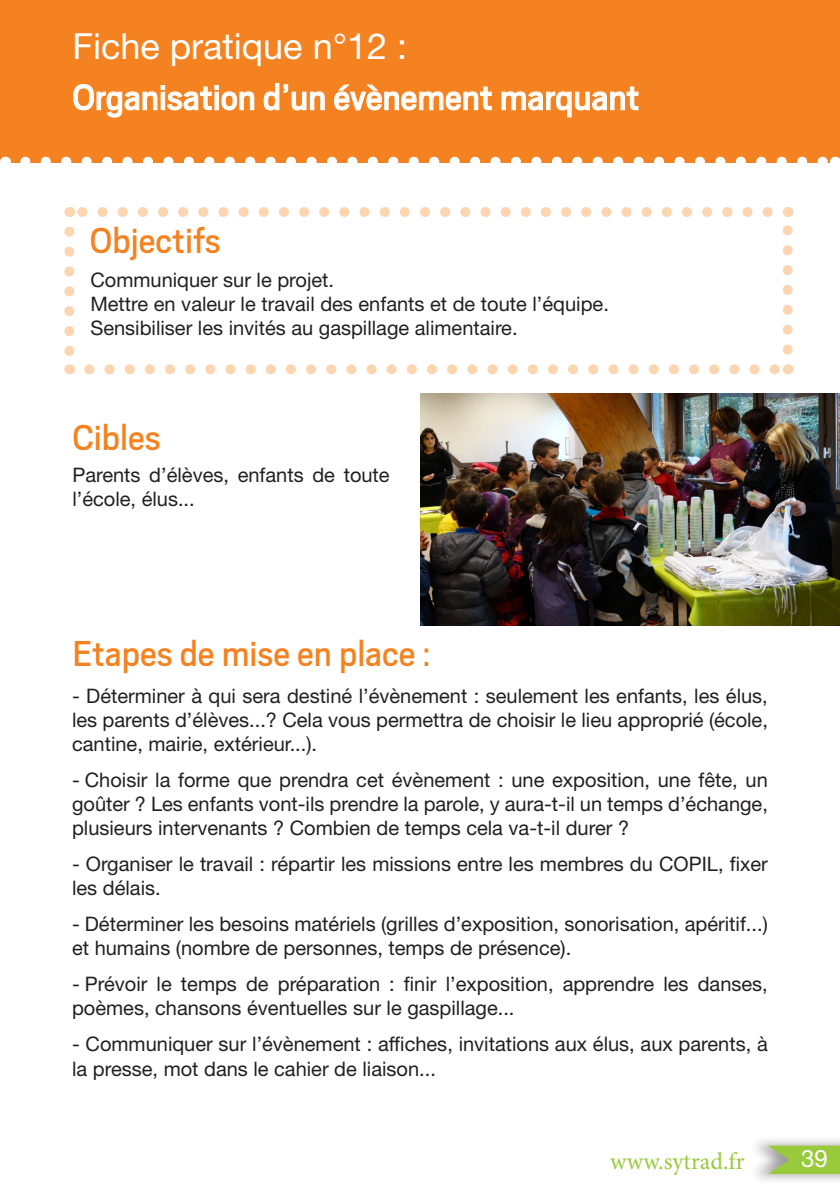
<style>
.page{position:relative;width:840px;height:1191px;background:#fff}
.page>*{position:absolute;margin:0;border:0;box-sizing:border-box;transform-origin:0 0}
.t1{font:40px "Scout";color:#f58220}
.t2{font:40px "Scout";color:#fff}
.t3{font:36px "Helvetica Neue LT Std";color:#fff}
.t4{font:24px "Minion Pro";letter-spacing:.005em;color:#99ca3b}
.t5{font:24px "Helvetica Neue LT Std";color:#fff}
.t6{font:20px/24px "Helvetica Neue LT Std";color:#231f20}
</style>
<div class="page">
<div style="left:0;top:0;width:839px;height:163px;background:#f58220"></div>
<svg style="left:25px;top:157px;width:799px;height:6px"></svg>
<svg style="left:0;top:157px;width:6px;height:6px"></svg>
<svg style="left:73px;top:84px;width:182px;height:34px"></svg>
<svg style="left:263px;top:83px;width:62px;height:28px"></svg>
<svg style="left:334px;top:84px;width:158px;height:27px"></svg>
<svg style="left:501px;top:86px;width:137px;height:32px"></svg>
<svg style="left:89px;top:364px;width:688px;height:10px"></svg>
<svg style="left:79px;top:207px;width:688px;height:10px"></svg>
<svg style="left:64px;top:232px;width:10px;height:142px"></svg>
<svg style="left:782px;top:207px;width:10px;height:143px"></svg>
<img style="left:420px;top:394px;width:419px;height:231px">
<div style="left:747px;top:1134px;width:92px;height:51px;background:#231f20;opacity:.45"></div>
<svg style="left:767px;top:1145px;width:72px;height:29px;background:#9fc752"></svg>
<p class="t3" style="left:72px;top:25px;width:336px">Fiche pratique n°12 :</p>
<p class="t2" style="left:72px;top:71px;width:568px">Organisation d’un évènement marquant</p>
<p class="t1" style="left:90px;top:215px;width:132px">Objectifs</p>
<p class="t6" style="left:90px;top:267px;width:245px">Communiquer sur le projet.</p>
<p class="t6" style="left:90px;top:291px;width:519px">Mettre en valeur le travail des enfants et de toute l’équipe.</p>
<p class="t6" style="left:90px;top:315px;width:428px">Sensibiliser les invités au gaspillage alimentaire.</p>
<p class="t1" style="left:72px;top:412px;width:90px">Cibles</p>
<p class="t6" style="left:72px;top:463px;width:318px">Parents d’élèves, enfants de toute l’école, élus...</p>
<p class="t1" style="left:72px;top:628px;width:359px">Etapes de mise en place :</p>
<p class="t6" style="left:72px;top:684px;width:697px;text-align:justify">- Déterminer à qui sera destiné l’évènement : seulement les enfants, les élus, les parents d’élèves...? Cela vous permettra de choisir le lieu approprié (école, cantine, mairie, extérieur...).</p>
<p class="t6" style="left:72px;top:768px;width:697px;text-align:justify">- Choisir la forme que prendra cet évènement : une exposition, une fête, un goûter ? Les enfants vont-ils prendre la parole, y aura-t-il un temps d’échange, plusieurs intervenants ? Combien de temps cela va-t-il durer ?</p>
<p class="t6" style="left:72px;top:852px;width:697px">- Organiser le travail : répartir les missions entre les membres du COPIL, fixer les délais.</p>
<p class="t6" style="left:72px;top:912px;width:697px">- Déterminer les besoins matériels (grilles d’exposition, sonorisation, apéritif...) et humains (nombre de personnes, temps de présence).</p>
<p class="t6" style="left:72px;top:972px;width:696px">- Prévoir le temps de préparation : finir l’exposition, apprendre les danses, poèmes, chansons éventuelles sur le gaspillage...</p>
<p class="t6" style="left:72px;top:1032px;width:696px">- Communiquer sur l’évènement : affiches, invitations aux élus, aux parents, à la presse, mot dans le cahier de liaison...</p>
<p class="t4" style="left:609px;top:1146px;width:136px">www.sytrad.fr</p>
<p class="t5" style="left:800px;top:1144px;width:28px">39</p>
</div>
